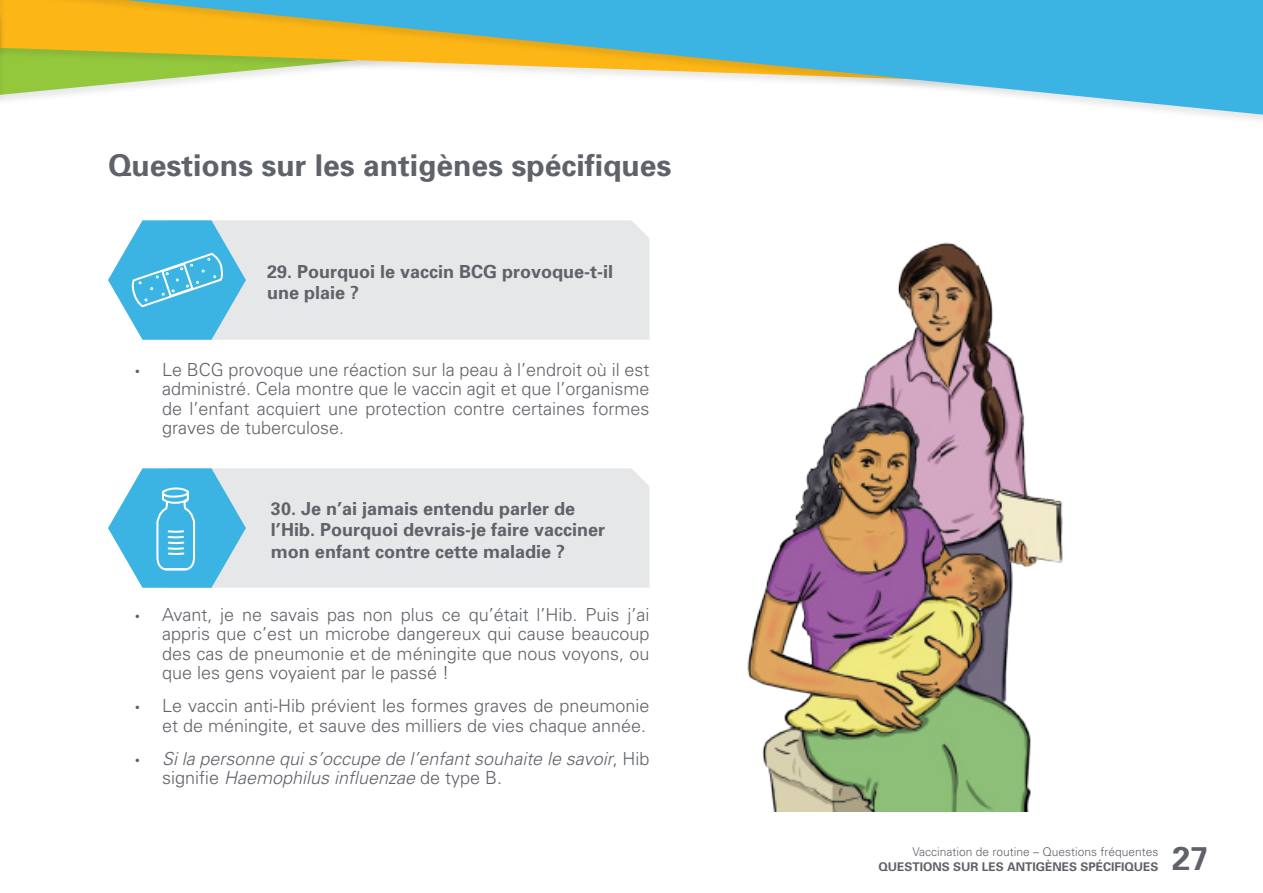
<style>
.page{position:relative;width:1263px;height:893px;background:#fff}
.page>*{position:absolute;margin:0;border:0;box-sizing:border-box;transform-origin:0 0}
.t1{font:700 33px "Univers";color:#5f6369}
.t2{font:700 30px "Univers";color:#5f6369}
.t3{font:300 18px/19.5px "Univers";color:#5f6369;text-align:justify}
.t4{font:700 18px/21.6px "Univers";color:#5f6369}
.t5{font:italic 300 18px/19.5px "Univers";color:#5f6369}
.t6{font:300 12px "Univers";color:#5f6369}
.t7{font:700 12px "Univers";color:#5f6369}
.s1{font-family:"Myriad Pro";font-weight:400;font-stretch:condensed}
.s2{font-family:"Myriad Pro";font-weight:400;font-style:normal;font-stretch:condensed}
.s3{font-style:normal}
</style>
<div class="page">
<svg style="left:518px;top:0;width:745px;height:118px;fill:#3bb4e4"></svg>
<svg style="left:0;top:0;width:518px;height:101px"></svg>
<div style="left:246px;top:220px;width:403px;height:120px;background:#e6e7e9"></div>
<div style="left:246px;top:468px;width:403px;height:120px;background:#e6e7e9"></div>
<svg style="left:108px;top:220px;width:138px;height:120px;background:#71c7e9"></svg>
<svg style="left:108px;top:468px;width:138px;height:120px"></svg>
<img style="left:747px;top:242px;width:316px;height:570px">
<p class="t2" style="left:108px;top:146px;width:565px">Questions sur les antigènes spécifiques</p>
<p class="t4" style="left:267px;top:260px;width:348px">29. Pourquoi le vaccin BCG provoque-t-il une plaie ?</p>
<p class="t3" style="left:162px;top:359px;width:489px;text-indent:-27px"><span class="s1">•</span> Le BCG provoque une réaction sur la peau à l’endroit où il est administré. Cela montre que le vaccin agit et que l’organisme de l’enfant acquiert une protection contre certaines formes graves de tuberculose.</p>
<p class="t4" style="left:271px;top:497px;width:336px">30. Je n’ai jamais entendu parler de l’Hib. Pourquoi devrais-je faire vacciner mon enfant contre cette maladie ?</p>
<p class="t3" style="left:162px;top:604px;width:489px;text-indent:-27px"><span class="s1">•</span> Avant, je ne savais pas non plus ce qu’était l’Hib. Puis j’ai appris que c’est un microbe dangereux qui cause beaucoup des cas de pneumonie et de méningite que nous voyons, ou que les gens voyaient par le passé !</p>
<p class="t3" style="left:135px;top:695px;width:516px;text-align:right"><span class="s1">•</span> Le vaccin anti-Hib prévient les formes graves de pneumonie et de méningite, et sauve des milliers de vies chaque année.</p>
<p class="t5" style="left:162px;top:748px;width:489px;text-indent:-27px"><span class="s2">•</span> Si la personne qui s’occupe de l’enfant souhaite le savoir<span class="s3">, Hib signifie</span> Haemophilus influenzae <span class="s3">de type B.</span></p>
<p class="t6" style="left:912px;top:845px;width:248px">Vaccination de routine – Questions fréquentes</p>
<p class="t7" style="left:878px;top:859px;width:282px">QUESTIONS SUR LES ANTIGÈNES SPÉCIFIQUES</p>
<h1 class="t1" style="left:1172px;top:837px;width:38px">27</h1>
</div>
